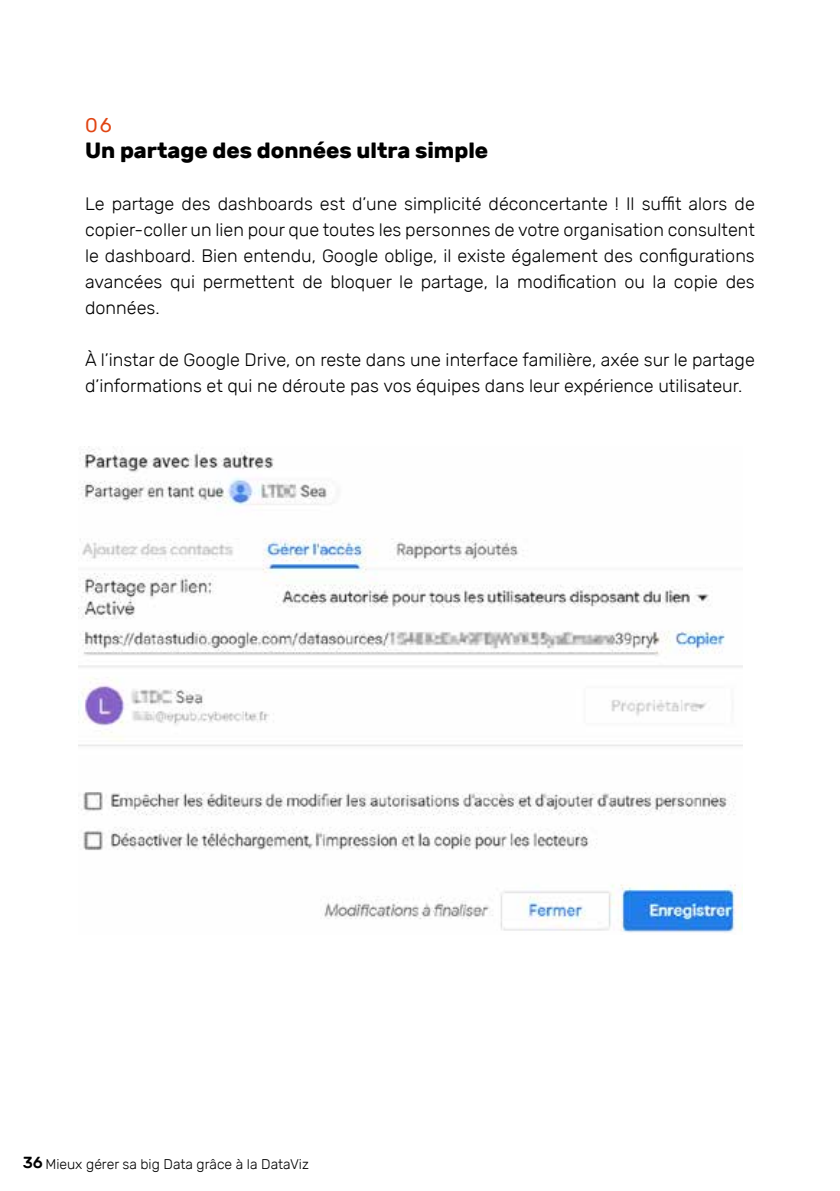
<style>
.page{position:relative;width:840px;height:1191px;background:#fff}
.page>*{position:absolute;margin:0;border:0;box-sizing:border-box;transform-origin:0 0}
.t1{font:700 22px "Rubik";color:#000}
.t2{font:20px "Rubik";color:#e14412}
.t3{font:300 18px/26px "Rubik";color:#000;text-align:justify}
.t4{font:300 14px "Rubik";color:#000}
.s1{font-weight:500;font-size:16px}
</style>
<div class="page">
<img style="left:78px;top:446px;width:663px;height:487px">
<p class="t2" style="left:85px;top:114px;width:28px">06</p>
<p class="t1" style="left:85px;top:138px;width:404px">Un partage des données ultra simple</p>
<p class="t3" style="left:85px;top:191px;width:670px">Le partage des dashboards est d’une simplicité déconcertante ! Il suffit alors de copier-coller un lien pour que toutes les personnes de votre organisation consultent le dashboard. Bien entendu, Google oblige, il existe également des configurations avancées qui permettent de bloquer le partage, la modification ou la copie des données.</p>
<p class="t3" style="left:85px;top:347px;width:671px">À l’instar de Google Drive, on reste dans une interface familière, axée sur le partage d’informations et qui ne déroute pas vos équipes dans leur expérience utilisateur.</p>
<p class="t4" style="left:23px;top:1155px;width:287px"><span class="s1">36</span> Mieux gérer sa big Data grâce à la DataViz</p>
</div>
